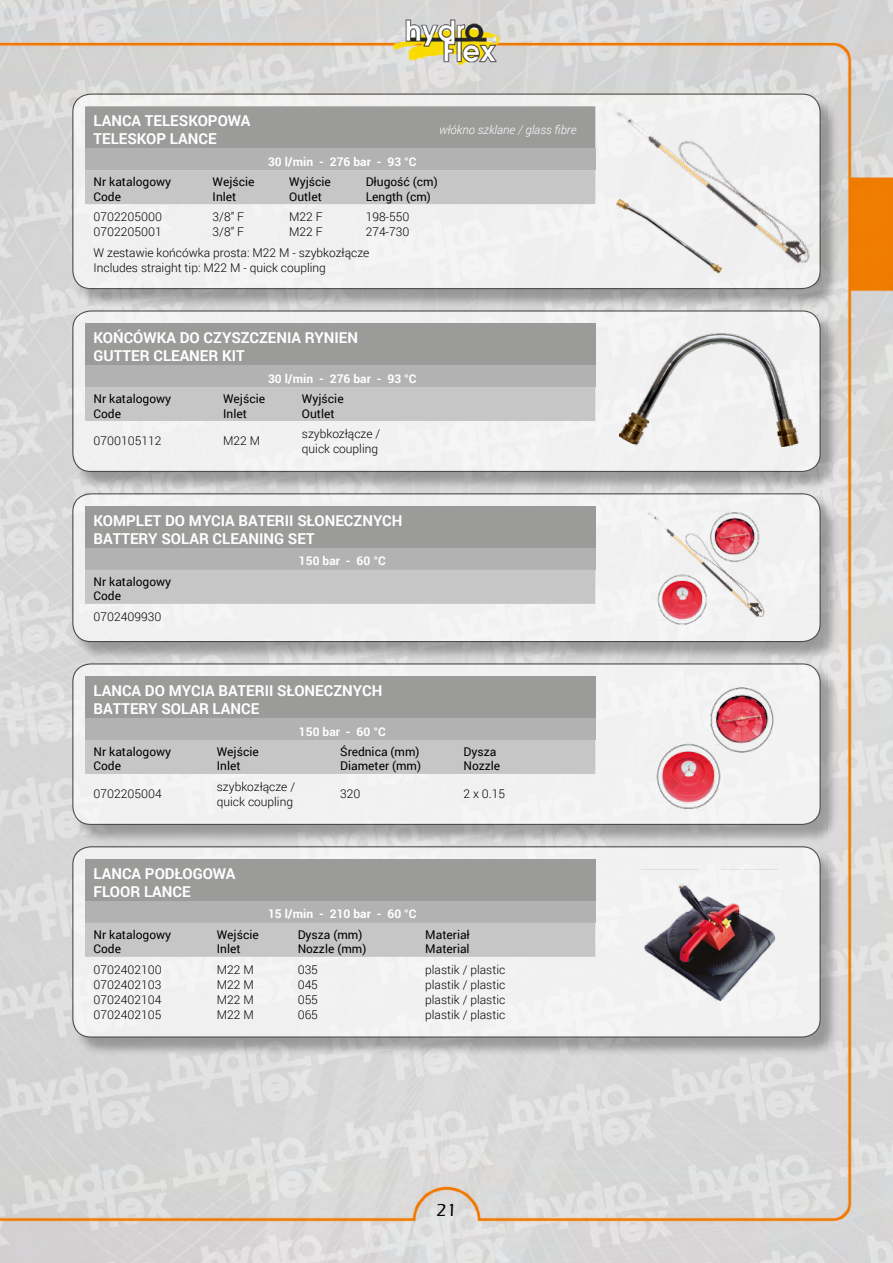
<style>
.page{position:relative;width:893px;height:1263px;background:#fff}
.page>*{position:absolute;margin:0;border:0;box-sizing:border-box;transform-origin:0 0}
.t1{font:500 18px "Eras ITC";color:#000}
.t2{font:700 15px/18px "Roboto";color:#fff}
.t3{font:300 12px/15px "Roboto";color:#000}
.t4{font:12px/14.4px "Roboto";color:#000}
.t5{font:700 12px "Roboto";color:#fff}
.t6{font:italic 300 12px "Roboto";color:#fff}
</style>
<div class="page">
<img style="left:0;top:0;width:893px;height:1263px">
<div style="left:74px;top:495px;width:766px;height:166px;background:#000;opacity:.45"></div>
<div style="left:73px;top:494px;width:747px;height:147px;background:#f1f1f1;border-radius:18px"></div>
<div style="left:72px;top:493px;width:749px;height:149px;border:1px solid #000;border-radius:18px"></div>
<div style="left:85px;top:506px;width:510px;height:43px;background:#9b9b9a"></div>
<div style="left:85px;top:549px;width:510px;height:21px;background:#b3b2b2"></div>
<div style="left:85px;top:570px;width:510px;height:34px;background:#c6c6c6"></div>
<img style="left:647px;top:512px;width:118px;height:113px">
<div style="left:74px;top:95px;width:766px;height:213px;background:#000;opacity:.45"></div>
<div style="left:73px;top:94px;width:747px;height:195px;background:#f0f0f0;border-radius:18px"></div>
<div style="left:72px;top:94px;width:749px;height:195px;border:1px solid #000;border-radius:18px"></div>
<div style="left:85px;top:106px;width:510px;height:43px;background:#9b9b9a"></div>
<div style="left:85px;top:149px;width:510px;height:21px;background:#b3b2b2"></div>
<div style="left:85px;top:170px;width:510px;height:34px;background:#c6c6c6"></div>
<img style="left:616px;top:112px;width:197px;height:152px">
<div style="left:74px;top:312px;width:766px;height:179px;background:#000;opacity:.45"></div>
<div style="left:73px;top:311px;width:747px;height:160px;background:#f1f1f1;border-radius:18px"></div>
<div style="left:72px;top:310px;width:749px;height:162px;border:1px solid #000;border-radius:18px"></div>
<div style="left:85px;top:323px;width:510px;height:43px;background:#9b9b9a"></div>
<div style="left:85px;top:366px;width:510px;height:21px;background:#b3b2b2"></div>
<div style="left:85px;top:387px;width:510px;height:34px;background:#c6c6c6"></div>
<img style="left:619px;top:334px;width:180px;height:113px">
<div style="left:74px;top:665px;width:766px;height:179px;background:#000;opacity:.45"></div>
<div style="left:73px;top:664px;width:747px;height:160px;background:#f2f2f2;border-radius:18px"></div>
<div style="left:72px;top:663px;width:749px;height:162px;border:1px solid #000;border-radius:18px"></div>
<div style="left:85px;top:676px;width:510px;height:43px;background:#9b9b9a"></div>
<div style="left:85px;top:719px;width:510px;height:21px;background:#b3b2b2"></div>
<div style="left:85px;top:740px;width:510px;height:34px;background:#c6c6c6"></div>
<img style="left:655px;top:687px;width:119px;height:122px">
<div style="left:74px;top:848px;width:766px;height:208px;background:#000;opacity:.45"></div>
<div style="left:73px;top:847px;width:747px;height:190px;background:#f1f1f1;border-radius:18px"></div>
<div style="left:72px;top:846px;width:749px;height:191px;border:1px solid #000;border-radius:18px"></div>
<div style="left:85px;top:859px;width:510px;height:42px;background:#9b9b9a"></div>
<div style="left:85px;top:901px;width:510px;height:22px;background:#b3b2b2"></div>
<div style="left:85px;top:923px;width:510px;height:34px;background:#c6c6c6"></div>
<img style="left:644px;top:884px;width:132px;height:118px">
<img style="left:616px;top:194px;width:108px;height:80px">
<p class="t2" style="left:94px;top:111px;width:158px">LANCA TELESKOPOWA<br>TELESKOP LANCE</p>
<p class="t6" style="left:439px;top:121px;width:139px">włókno szklane / glass fibre</p>
<p class="t5" style="left:268px;top:153px;width:150px">30 l/min - 276 bar - 93 °C</p>
<p class="t4" style="left:94px;top:174px;width:79px">Nr katalogowy<br>Code</p>
<p class="t4" style="left:213px;top:174px;width:43px">Wejście<br>Inlet</p>
<p class="t4" style="left:289px;top:174px;width:43px">Wyjście<br>Outlet</p>
<p class="t4" style="left:366px;top:174px;width:74px">Długość (cm)<br>Length (cm)</p>
<p class="t3" style="left:94px;top:209px;width:70px">0702205000<br>0702205001</p>
<p class="t3" style="left:213px;top:209px;width:33px">3/8” F<br>3/8” F</p>
<p class="t3" style="left:289px;top:209px;width:35px">M22 F<br>M22 F</p>
<p class="t3" style="left:366px;top:209px;width:45px">198-550<br>274-730</p>
<p class="t3" style="left:94px;top:245px;width:277px">W zestawie końcówka prosta: M22 M - szybkozłącze<br>Includes straight tip: M22 M - quick coupling</p>
<p class="t2" style="left:94px;top:328px;width:266px">KOŃCÓWKA DO CZYSZCZENIA RYNIEN<br>GUTTER CLEANER KIT</p>
<p class="t5" style="left:268px;top:370px;width:150px">30 l/min - 276 bar - 93 °C</p>
<p class="t4" style="left:94px;top:391px;width:79px;line-height:15px">Nr katalogowy<br>Code</p>
<p class="t4" style="left:223px;top:391px;width:43px;line-height:15px">Wejście<br>Inlet</p>
<p class="t4" style="left:302px;top:391px;width:43px;line-height:15px">Wyjście<br>Outlet</p>
<p class="t3" style="left:94px;top:433px;width:69px">0700105112</p>
<p class="t3" style="left:223px;top:433px;width:39px">M22 M</p>
<p class="t3" style="left:302px;top:426px;width:80px">szybkozłącze / quick coupling</p>
<p class="t2" style="left:94px;top:511px;width:310px">KOMPLET DO MYCIA BATERII SŁONECZNYCH<br>BATTERY SOLAR CLEANING SET</p>
<p class="t5" style="left:299px;top:553px;width:88px">150 bar - 60 °C</p>
<p class="t4" style="left:94px;top:574px;width:79px">Nr katalogowy<br>Code</p>
<p class="t3" style="left:94px;top:609px;width:69px">0702409930</p>
<p class="t2" style="left:94px;top:681px;width:290px">LANCA DO MYCIA BATERII SŁONECZNYCH<br>BATTERY SOLAR LANCE</p>
<p class="t5" style="left:299px;top:723px;width:88px">150 bar - 60 °C</p>
<p class="t4" style="left:94px;top:744px;width:79px">Nr katalogowy<br>Code</p>
<p class="t4" style="left:217px;top:744px;width:43px">Wejście<br>Inlet</p>
<p class="t4" style="left:340px;top:744px;width:82px">Średnica (mm)<br>Diameter (mm)</p>
<p class="t4" style="left:463px;top:744px;width:38px">Dysza<br>Nozzle</p>
<p class="t3" style="left:94px;top:786px;width:70px">0702205004</p>
<p class="t3" style="left:217px;top:779px;width:80px">szybkozłącze / quick coupling</p>
<p class="t3" style="left:340px;top:786px;width:22px">320</p>
<p class="t3" style="left:463px;top:786px;width:43px">2 x 0.15</p>
<p class="t2" style="left:94px;top:864px;width:143px">LANCA PODŁOGOWA<br>FLOOR LANCE</p>
<p class="t5" style="left:268px;top:906px;width:150px">15 l/min - 210 bar - 60 °C</p>
<p class="t4" style="left:94px;top:927px;width:79px">Nr katalogowy<br>Code</p>
<p class="t4" style="left:217px;top:927px;width:43px">Wejście<br>Inlet</p>
<p class="t4" style="left:298px;top:927px;width:70px">Dysza (mm)<br>Nozzle (mm)</p>
<p class="t4" style="left:425px;top:927px;width:46px">Materiał<br>Material</p>
<p class="t3" style="left:94px;top:961px;width:70px;text-align:justify">0702402100<br>0702402103<br>0702402104<br>0702402105</p>
<p class="t3" style="left:217px;top:961px;width:39px;text-align:justify">M22 M M22 M M22 M M22 M</p>
<p class="t3" style="left:298px;top:961px;width:22px;text-align:justify">035<br>045<br>055<br>065</p>
<p class="t3" style="left:425px;top:961px;width:82px;text-align:justify">plastik / plastic plastik / plastic plastik / plastic plastik / plastic</p>
<h1 class="t1" style="left:436px;top:1200px;width:22px">21</h1>
</div>
